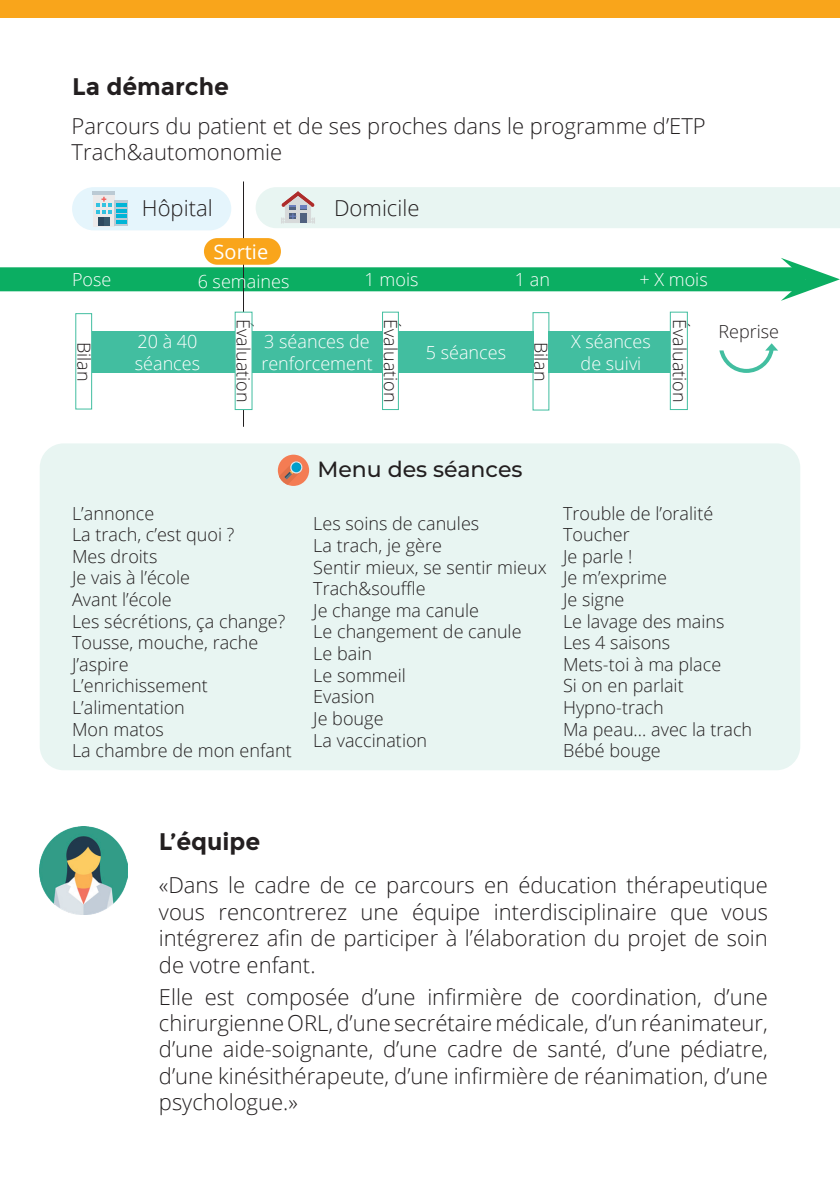
<style>
.page{position:relative;width:840px;height:1191px;background:#fff}
.page>*{position:absolute;margin:0;border:0;box-sizing:border-box;transform-origin:0 0}
.t1{font:700 24px "Montserrat";color:#231f20}
.t2{font:300 22px/26.4px "Open Sans";color:#231f20;text-align:justify}
.t3{font:500 22px "Montserrat";color:#231f20}
.t4{font:20px "Open Sans";color:#fff}
.t5{font:300 18px/21.6px "Open Sans";color:#231f20}
.t6{font:300 18px/21.6px "Open Sans";color:#fff}
</style>
<div class="page">
<div style="left:0;top:267px;width:804px;height:24px;background:#0bae62"></div>
<svg style="left:780px;top:258px;width:59px;height:43px"></svg>
<hr style="left:243px;top:181px;width:1px;height:246px;background:#231f20">
<div style="left:72px;top:187px;width:159px;height:43px;background:#e5f5fc;border-radius:22px"></div>
<div style="left:0;top:0;width:839px;height:17px;background:#f9a51b"></div>
<img style="left:40px;top:826px;width:88px;height:88px">
<div style="left:93px;top:195px;width:21px;height:31px;background:#eceaea"></div>
<svg style="left:114px;top:201px;width:14px;height:25px"></svg>
<hr style="left:92px;top:191px;width:23px;height:4px;background:#bbcad4">
<div style="left:98px;top:217px;width:6px;height:9px;background:#2e495f"></div>
<div style="left:104px;top:217px;width:5px;height:9px;background:#38586c"></div>
<svg style="left:96px;top:197px;width:30px;height:26px"></svg>
<div style="left:256px;top:187px;width:583px;height:41px;background:#e8f5f2"></div>
<div style="left:204px;top:238px;width:77px;height:27px;background:#f9a51b;border-radius:13px"></div>
<div style="left:40px;top:443px;width:759px;height:327px;background:#e8f5f2;border-radius:24px"></div>
<div style="left:382px;top:312px;width:16px;height:98px;border:1px solid #42bea0"></div>
<div style="left:92px;top:332px;width:150px;height:41px;background:#42bea0"></div>
<div style="left:252px;top:332px;width:130px;height:41px;background:#42bea0"></div>
<div style="left:398px;top:332px;width:135px;height:41px;background:#42bea0"></div>
<div style="left:548px;top:332px;width:125px;height:41px;background:#42bea0"></div>
<div style="left:235px;top:312px;width:17px;height:97px;background:#fff"></div>
<div style="left:278px;top:454px;width:31px;height:32px;background:#f47c53;border-radius:50%"></div>
<svg style="left:279px;top:461px;width:24px;height:24px"></svg>
<div style="left:670px;top:312px;width:17px;height:97px;background:#fff"></div>
<div style="left:669px;top:312px;width:18px;height:98px;border:1px solid #42bea0"></div>
<svg style="left:719px;top:343px;width:58px;height:30px"></svg>
<div style="left:532px;top:312px;width:17px;height:98px;border:1px solid #42bea0"></div>
<div style="left:75px;top:313px;width:17px;height:96px;border:1px solid #42bea0"></div>
<h1 class="t1" style="left:72px;top:72px;width:158px">La démarche</h1>
<p class="t2" style="left:71px;top:112px;width:635px">Parcours du patient et de ses proches dans le programme d’ETP<br>Trach&amp;automonomie</p>
<p class="t2" style="left:142px;top:194px;width:72px">Hôpital</p>
<p class="t2" style="left:334px;top:194px;width:87px">Domicile</p>
<p class="t4" style="left:213px;top:238px;width:56px">Sortie</p>
<p class="t6" style="left:72px;top:268px;width:41px">Pose</p>
<p class="t6" style="left:364px;top:268px;width:55px">1 mois</p>
<p class="t6" style="left:514px;top:268px;width:37px">1 an</p>
<p class="t6" style="left:639px;top:268px;width:70px">+ X mois</p>
<p class="t5" style="left:254px;top:319px;width:85px;rotate:90deg">Évaluation</p>
<p class="t5" style="left:690px;top:319px;width:85px;rotate:90deg">Évaluation</p>
<p class="t6" style="left:197px;top:270px;width:93px">6 semaines</p>
<p class="t5" style="left:401px;top:319px;width:85px;rotate:90deg">Évaluation</p>
<p class="t6" style="left:135px;top:331px;width:67px">20 à 40 séances</p>
<p class="t6" style="left:261px;top:331px;width:113px">3 séances de renforcement</p>
<p class="t6" style="left:425px;top:341px;width:82px">5 séances</p>
<p class="t6" style="left:570px;top:331px;width:81px;text-align:center">X séances de suivi</p>
<p class="t5" style="left:95px;top:341px;width:41px;rotate:90deg">Bilan</p>
<p class="t5" style="left:552px;top:341px;width:41px;rotate:90deg">Bilan</p>
<p class="t5" style="left:718px;top:320px;width:62px">Reprise</p>
<p class="t3" style="left:317px;top:455px;width:206px">Menu des séances</p>
<p class="t5" style="left:72px;top:502px;width:221px">L’annonce<br>La trach, c’est quoi ?<br>Mes droits<br>Je vais à l’école<br>Avant l’école<br>Les sécrétions, ça change?<br>Tousse, mouche, rache<br>J’aspire<br>L’enrichissement<br>L’alimentation<br>Mon matos<br>La chambre de mon enfant</p>
<p class="t5" style="left:313px;top:512px;width:235px">Les soins de canules<br>La trach, je gère<br>Sentir mieux, se sentir mieux<br>Trach&amp;souffle<br>Je change ma canule<br>Le changement de canule<br>Le bain<br>Le sommeil<br>Evasion<br>Je bouge<br>La vaccination</p>
<p class="t5" style="left:562px;top:502px;width:190px">Trouble de l’oralité<br>Toucher<br>Je parle !<br>Je m’exprime<br>Je signe<br>Le lavage des mains<br>Les 4 saisons<br>Mets-toi à ma place<br>Si on en parlait<br>Hypno-trach<br>Ma peau... avec la trach<br>Bébé bouge</p>
<h1 class="t1" style="left:159px;top:827px;width:103px">L’équipe</h1>
<p class="t2" style="left:159px;top:871px;width:610px">«Dans le cadre de ce parcours en éducation thérapeutique vous rencontrerez une équipe interdisciplinaire que vous intégrerez afin de participer à l’élaboration du projet de soin de votre enfant.</p>
<p class="t2" style="left:159px;top:982px;width:610px">Elle est composée d’une infirmière de coordination, d’une chirurgienne ORL, d’une secrétaire médicale, d’un réanimateur, d’une aide-soignante, d’une cadre de santé, d’une pédiatre, d’une kinésithérapeute, d’une infirmière de réanimation, d’une psychologue.»</p>
</div>
